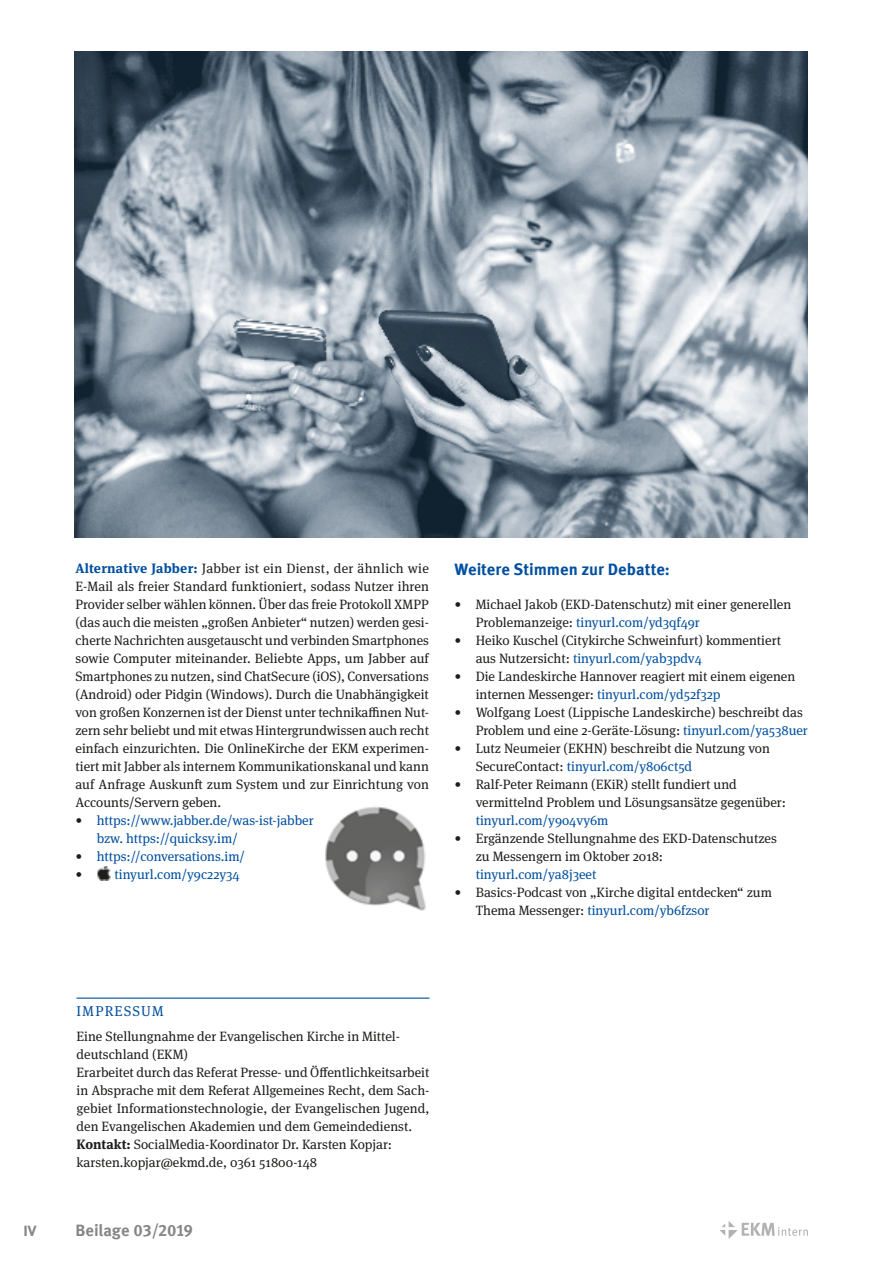
<style>
.page{position:relative;width:893px;height:1263px;background:#fff}
.page>*{position:absolute;margin:0;border:0;box-sizing:border-box;transform-origin:0 0}
.t1{font:700 16.5px "Meta Offc";letter-spacing:-.005em;color:#004f9f}
.t2{font:700 16.5px "Meta Offc";letter-spacing:-.01em;color:#878787}
.t3{font:700 15px "Meta Offc";color:#878787}
.t4{font:14.25px "Meta Serif OT";letter-spacing:.08em;color:#004f9f}
.t5{font:13.5px/18px "Meta Serif OT";color:#1d1d1b}
.t6{font:13.5px/18px "Meta Serif OT";color:#004f9f}
.s1{font-weight:700;color:#004f9f}
.s2{color:#1d1d1b}
.s3{color:#004f9f}
.s4{font-weight:700}
</style>
<div class="page">
<svg style="left:720px;top:1221px;width:88px;height:18px"></svg>
<img style="left:97px;top:866px;width:14px;height:15px">
<img style="left:325px;top:806px;width:101px;height:105px">
<hr style="left:77px;top:997px;width:352px;height:2px;background:#004f9f">
<img style="left:75px;top:51px;width:733px;height:486px">
<p class="t5" style="left:75px;top:559px;width:355px;text-align:justify"><span class="s1">Alternative Jabber:</span> Jabber ist ein Dienst, der ähnlich wie E-Mail als freier Standard funktioniert, sodass Nutzer ihren Provider selber wählen können. Über das freie Protokoll XMPP (das auch die meisten „großen Anbieter“ nutzen) werden gesi&shy;cherte Nachrichten ausgetauscht und verbinden Smartphones sowie Computer miteinander. Beliebte Apps, um Jabber auf Smartphones zu nutzen, sind ChatSecure (iOS), Conversations (Android) oder Pidgin (Windows). Durch die Unabhängigkeit von großen Konzernen ist der Dienst unter technikaffinen Nut&shy;zern sehr beliebt und mit etwas Hintergrundwissen auch recht einfach einzurichten. Die OnlineKirche der EKM experimen&shy;tiert mit Jabber als internem Kommunikationskanal und kann auf Anfrage Auskunft zum System und zur Einrichtung von Accounts/Servern geben.</p>
<p class="t6" style="left:97px;top:811px;width:218px;text-indent:-21px"><span class="s2">•</span> https://www.jabber.de/was-ist-jabber bzw. https://quicksy.im/</p>
<p class="t6" style="left:75px;top:847px;width:171px"><span class="s2">•</span> https://conversations.im/</p>
<p class="t6" style="left:75px;top:865px;width:166px"><span class="s2">•</span> tinyurl.com/y9c22y34</p>
<p class="t1" style="left:454px;top:559px;width:217px">Weitere Stimmen zur Debatte:</p>
<p class="t5" style="left:476px;top:595px;width:317px;text-indent:-21px">• Michael Jakob (EKD-Datenschutz) mit einer generellen<br>Problemanzeige: <span class="s3">tinyurl.com/yd3qf49r</span></p>
<p class="t5" style="left:476px;top:631px;width:307px;text-indent:-21px">• Heiko Kuschel (Citykirche Schweinfurt) kommentiert aus Nutzersicht: <span class="s3">tinyurl.com/yab3pdv4</span></p>
<p class="t5" style="left:476px;top:667px;width:321px;text-indent:-21px">• Die Landeskirche Hannover reagiert mit einem eigenen internen Messenger: <span class="s3">tinyurl.com/yd52f32p</span></p>
<p class="t5" style="left:476px;top:703px;width:334px;text-indent:-21px">• Wolfgang Loest (Lippische Landeskirche) beschreibt das<br>Problem und eine 2-Geräte-Lösung: <span class="s3">tinyurl.com/ya538uer</span></p>
<p class="t5" style="left:476px;top:739px;width:296px;text-indent:-21px">• Lutz Neumeier (EKHN) beschreibt die Nutzung von<br>SecureContact: <span class="s3">tinyurl.com/y8o6ct5d</span></p>
<p class="t5" style="left:476px;top:775px;width:312px;text-indent:-21px">• Ralf-Peter Reimann (EKiR) stellt fundiert und vermittelnd Problem und Lösungsansätze gegenüber:</p>
<p class="t6" style="left:476px;top:811px;width:134px">tinyurl.com/y9o4vy6m</p>
<p class="t5" style="left:476px;top:829px;width:303px;text-indent:-21px">• Ergänzende Stellungnahme des EKD-Datenschutzes zu Messengern im Oktober 2018:</p>
<p class="t6" style="left:476px;top:865px;width:122px">tinyurl.com/ya8j3eet</p>
<p class="t5" style="left:476px;top:883px;width:298px;text-indent:-21px">• Basics-Podcast von „Kirche digital entdecken“ zum<br>Thema Messenger: <span class="s3">tinyurl.com/yb6fzsor</span></p>
<p class="t4" style="left:77px;top:1002px;width:88px">IMPRESSUM</p>
<p class="t5" style="left:77px;top:1027px;width:354px">Eine Stellungnahme der Evangelischen Kirche in Mittel&shy;deutschland (EKM)<br>Erarbeitet durch das Referat Presse- und Öffentlichkeitsarbeit in Absprache mit dem Referat Allgemeines Recht, dem Sach&shy;gebiet Informationstechnologie, der Evangelischen Jugend, den Evangelischen Akademien und dem Gemeindedienst.<br><span class="s4">Kontakt:</span> SocialMedia-Koordinator Dr. Karsten Kopjar: karsten.kopjar@ekmd.de, 0361 51800-148</p>
<p class="t3" style="left:23px;top:1221px;width:15px">IV</p>
<p class="t2" style="left:75px;top:1220px;width:119px">Beilage 03/2019</p>
</div>
